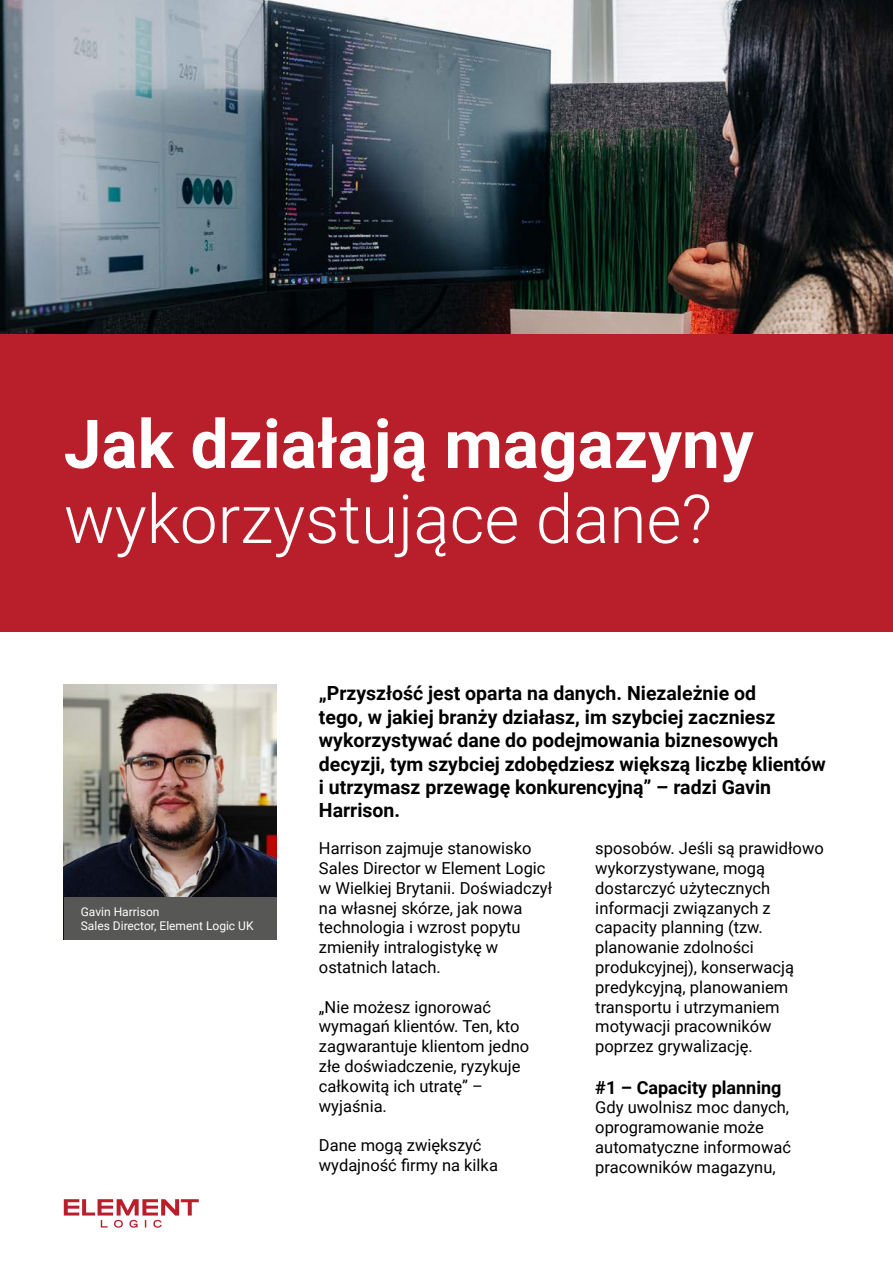
<style>
.page{position:relative;width:893px;height:1263px;background:#fff}
.page>*{position:absolute;margin:0;border:0;box-sizing:border-box;transform-origin:0 0}
.t1{font:700 67.5px "Roboto";color:#fff}
.t2{font:300 67.5px "Roboto";color:#fff}
.t3{font:700 19.5px/23.4px "Roboto";color:#000}
.t4{font:700 18px "Roboto";color:#000}
.t5{font:16.5px/19.8px "Roboto";color:#000}
.t6{font:12px/14.4px "Roboto";color:#fff}
</style>
<div class="page">
<svg style="left:64px;top:1199px;width:135px;height:29px"></svg>
<img style="left:0;top:0;width:893px;height:334px">
<div style="left:0;top:334px;width:893px;height:297px;background:#b91e2b"></div>
<img style="left:64px;top:685px;width:212px;height:212px">
<div style="left:64px;top:897px;width:212px;height:43px;background:#575756"></div>
<h1 class="t1" style="left:64px;top:397px;width:691px">Jak działają magazyny</h1>
<h1 class="t2" style="left:64px;top:472px;width:650px">wykorzystujące dane?</h1>
<p class="t6" style="left:81px;top:904px;width:174px">Gavin Harrison<br>Sales Director, Element Logic UK</p>
<p class="t3" style="left:319px;top:681px;width:509px">„Przyszłość jest oparta na danych. Niezależnie od<br>tego, w jakiej branży działasz, im szybciej zaczniesz wykorzystywać dane do podejmowania biznesowych decyzji, tym szybciej zdobędziesz większą liczbę klientów i utrzymasz przewagę konkurencyjną” – radzi Gavin Harrison.</p>
<p class="t5" style="left:319px;top:838px;width:235px">Harrison zajmuje stanowisko<br>Sales Director w Element Logic w Wielkiej Brytanii. Doświadczył na własnej skórze, jak nowa technologia i wzrost popytu zmieniły intralogistykę w ostatnich latach.</p>
<p class="t5" style="left:319px;top:996px;width:212px">„Nie możesz ignorować wymagań klientów. Ten, kto zagwarantuje klientom jedno złe doświadczenie, ryzykuje całkowitą ich utratę” – wyjaśnia.</p>
<p class="t5" style="left:319px;top:1135px;width:181px">Dane mogą zwiększyć wydajność firmy na kilka</p>
<p class="t5" style="left:595px;top:838px;width:230px">sposobów. Jeśli są prawidłowo wykorzystywane, mogą dostarczyć użytecznych informacji związanych z capacity planning (tzw. planowanie zdolności produkcyjnej), konserwacją predykcyjną, planowaniem transportu i utrzymaniem motywacji pracowników poprzez grywalizację.</p>
<p class="t4" style="left:595px;top:1074px;width:188px">#1 – Capacity planning</p>
<p class="t5" style="left:595px;top:1097px;width:197px">Gdy uwolnisz moc danych, oprogramowanie może automatyczne informować pracowników magazynu,</p>
</div>
